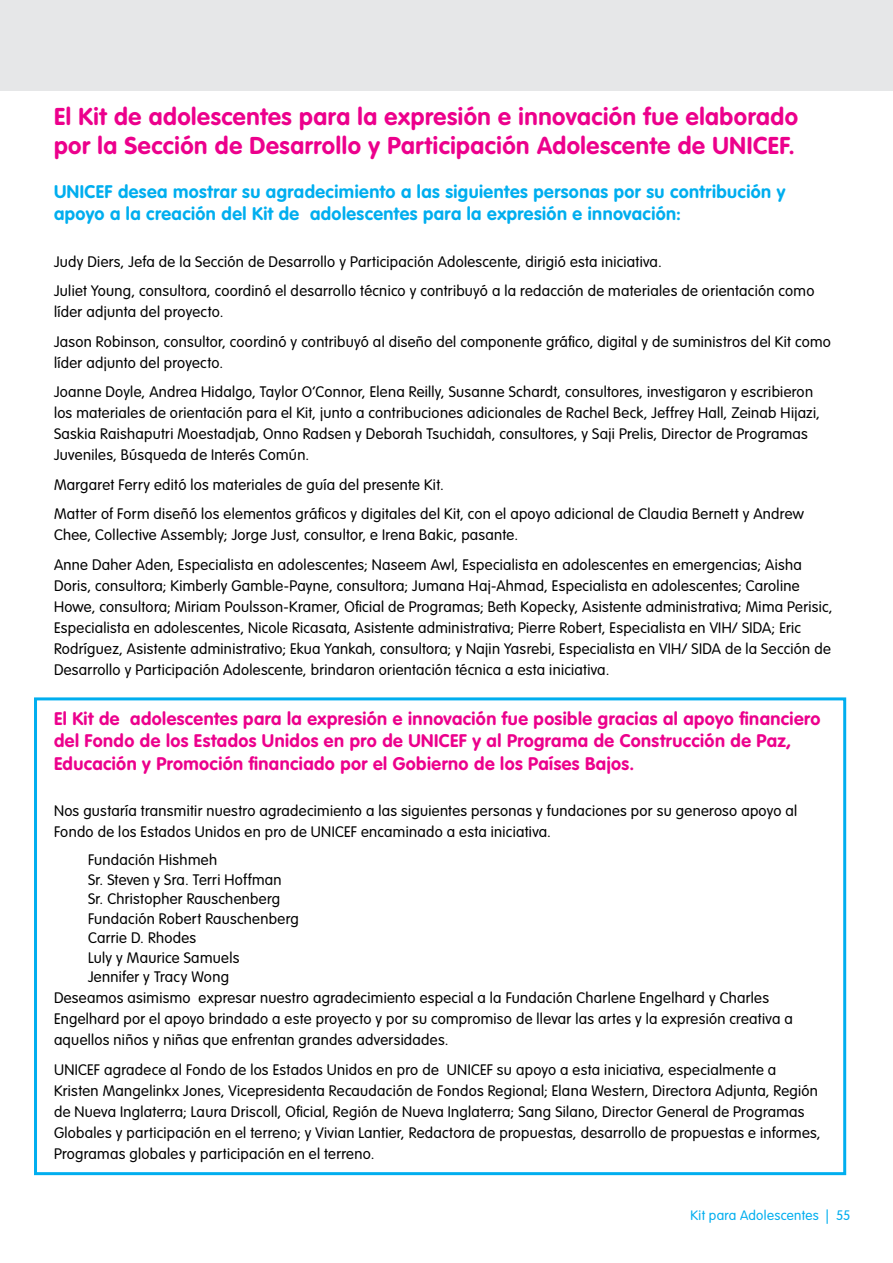
<style>
.page{position:relative;width:893px;height:1263px;background:#fff}
.page>*{position:absolute;margin:0;border:0;box-sizing:border-box;transform-origin:0 0}
.t1{font:700 24px/28.8px "VAG Rounded Std";letter-spacing:.025em;color:#ec008c}
.t2{font:700 18px/22.5px "VAG Rounded Std";letter-spacing:.025em;color:#ec008c}
.t3{font:700 18px/22.5px "VAG Rounded Std";letter-spacing:.025em;color:#00aeef}
.t4{font:300 15px/21px "VAG Rounded Std";letter-spacing:.02em;color:#000}
.t5{font:300 13.5px "VAG Rounded Std";letter-spacing:.025em;color:#00aeef}
</style>
<div class="page">
<div style="left:0;top:0;width:893px;height:91px;background:#e6e7e8"></div>
<div style="left:34px;top:697px;width:812px;height:478px;border:3px solid #00aeef"></div>
<h1 class="t1" style="left:54px;top:103px;width:746px">El Kit de adolescentes para la expresión e innovación fue elaborado por la Sección de Desarrollo y Participación Adolescente de UNICEF.</h1>
<p class="t3" style="left:54px;top:181px;width:733px">UNICEF desea mostrar su agradecimiento a las siguientes personas por su contribución y apoyo a la creación del Kit de adolescentes para la expresión e innovación:</p>
<p class="t4" style="left:54px;top:247px;width:762px;line-height:29.5px">Judy Diers, Jefa de la Sección de Desarrollo y Participación Adolescente, dirigió esta iniciativa.<br>Juliet Young, consultora, coordinó el desarrollo técnico y contribuyó a la redacción de materiales de orientación como</p>
<p class="t4" style="left:54px;top:298px;width:778px;line-height:29.5px">líder adjunta del proyecto.<br>Jason Robinson, consultor, coordinó y contribuyó al diseño del componente gráfico, digital y de suministros del Kit como</p>
<p class="t4" style="left:54px;top:348px;width:761px;line-height:29.5px">líder adjunto del proyecto.<br>Joanne Doyle, Andrea Hidalgo, Taylor O’Connor, Elena Reilly, Susanne Schardt, consultores, investigaron y escribieron</p>
<p class="t4" style="left:54px;top:403px;width:767px">los materiales de orientación para el Kit, junto a contribuciones adicionales de Rachel Beck, Jeffrey Hall, Zeinab Hijazi,<br>Saskia Raishaputri Moestadjab, Onno Radsen y Deborah Tsuchidah, consultores, y Saji Prelis, Director de Programas<br>Juveniles, Búsqueda de Interés Común.</p>
<p class="t4" style="left:54px;top:470px;width:751px;line-height:29.5px">Margaret Ferry editó los materiales de guía del presente Kit.<br>Matter of Form diseñó los elementos gráficos y digitales del Kit, con el apoyo adicional de Claudia Bernett y Andrew</p>
<p class="t4" style="left:54px;top:521px;width:749px;line-height:29.5px">Chee, Collective Assembly; Jorge Just, consultor, e Irena Bakic, pasante.<br>Anne Daher Aden, Especialista en adolescentes; Naseem Awl, Especialista en adolescentes en emergencias; Aisha</p>
<p class="t4" style="left:54px;top:575px;width:780px">Doris, consultora; Kimberly Gamble-Payne, consultora; Jumana Haj-Ahmad, Especialista en adolescentes; Caroline Howe, consultora; Miriam Poulsson-Kramer, Oficial de Programas; Beth Kopecky, Asistente administrativa; Mima Perisic, Especialista en adolescentes, Nicole Ricasata, Asistente administrativa; Pierre Robert, Especialista en VIH/ SIDA; Eric Rodríguez, Asistente administrativo; Ekua Yankah, consultora; y Najin Yasrebi, Especialista en VIH/ SIDA de la Sección de Desarrollo y Participación Adolescente, brindaron orientación técnica a esta iniciativa.</p>
<p class="t2" style="left:54px;top:708px;width:768px">El Kit de adolescentes para la expresión e innovación fue posible gracias al apoyo financiero del Fondo de los Estados Unidos en pro de UNICEF y al Programa de Construcción de Paz,<br>Educación y Promoción financiado por el Gobierno de los Países Bajos.</p>
<p class="t4" style="left:54px;top:801px;width:745px">Nos gustaría transmitir nuestro agradecimiento a las siguientes personas y fundaciones por su generoso apoyo al<br>Fondo de los Estados Unidos en pro de UNICEF encaminado a esta iniciativa.</p>
<p class="t4" style="left:88px;top:851px;width:212px;line-height:19.5px">Fundación Hishmeh<br>Sr. Steven y Sra. Terri Hoffman<br>Sr. Christopher Rauschenberg<br>Fundación Robert Rauschenberg<br>Carrie D. Rhodes<br>Luly y Maurice Samuels<br>Jennifer y Tracy Wong</p>
<p class="t4" style="left:54px;top:988px;width:740px">Deseamos asimismo expresar nuestro agradecimiento especial a la Fundación Charlene Engelhard y Charles<br>Engelhard por el apoyo brindado a este proyecto y por su compromiso de llevar las artes y la expresión creativa a aquellos niños y niñas que enfrentan grandes adversidades.</p>
<p class="t4" style="left:54px;top:1059px;width:768px">UNICEF agradece al Fondo de los Estados Unidos en pro de UNICEF su apoyo a esta iniciativa, especialmente a Kristen Mangelinkx Jones, Vicepresidenta Recaudación de Fondos Regional; Elana Western, Directora Adjunta, Región de Nueva Inglaterra; Laura Driscoll, Oficial, Región de Nueva Inglaterra; Sang Silano, Director General de Programas Globales y participación en el terreno; y Vivian Lantier, Redactora de propuestas, desarrollo de propuestas e informes, Programas globales y participación en el terreno.</p>
<p class="t5" style="left:691px;top:1208px;width:161px">Kit para Adolescentes | 55</p>
</div>
